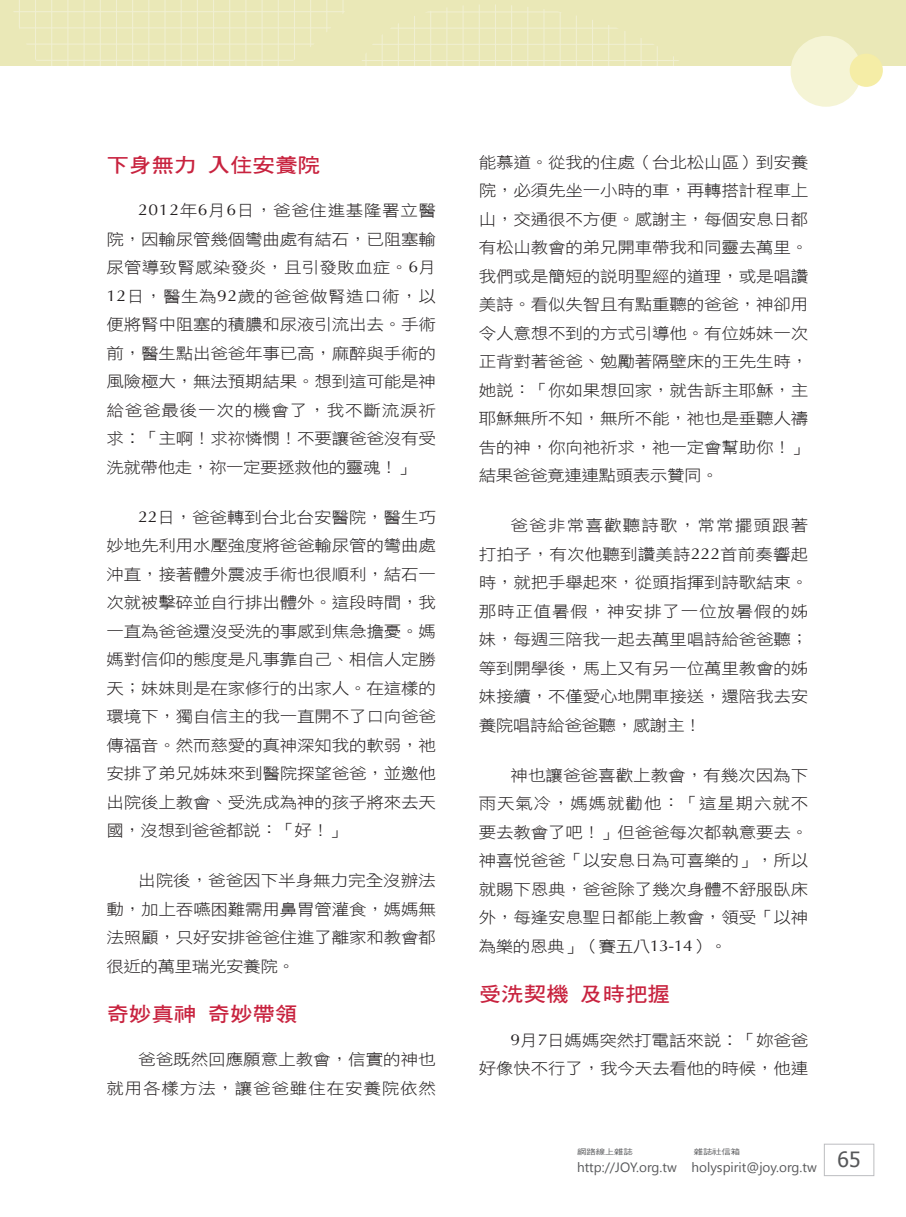
<style>
.page{position:relative;width:906px;height:1217px;background:#fff}
.page>*{position:absolute;margin:0;border:0;box-sizing:border-box;transform-origin:0 0}
.大標{font:20.25px "DF Hei W7 WIN BF";color:#c8233f;scale:1.11 1}
.t1{font:15.75px/28.5px "DF Hei W3 WIN BF";letter-spacing:-.01em;color:#231f20;text-align:justify;scale:1.11 1}
.t2{font:15.75px/28.5px "DF Hei W3 WIN BF";letter-spacing:.045em;color:#231f20;text-align:right;scale:1.11 1}
.t3{font:13.5px "Segoe UI";color:#57585a}
.t4{font:7.5px "DF Hei W5 WIN BF";letter-spacing:-.015em;color:#57585a;scale:1.25 1}
.s1{font-family:"Optima"}
</style>
<div class="page">
<div style="left:824px;top:1143px;width:50px;height:32px;border:1px solid #bcbdc0"></div>
<div style="left:0;top:0;width:906px;height:66px;background:#eae8b7"></div>
<div style="left:790px;top:36px;width:71px;height:71px;background:#f5f4d5;border-radius:50%"></div>
<div style="left:849px;top:54px;width:34px;height:33px;background:#f5eda6;border-radius:50%"></div>
<svg style="left:13px;top:0;width:666px;height:66px"></svg>
<p class="大標" style="left:106px;top:154px;width:194px">下身無力 入住安養院</p>
<p class="t1" style="left:106px;top:196px;width:298px;text-indent:32px"><span class="s1">2012</span>年<span class="s1">6</span>月<span class="s1">6</span>日，爸爸住進基隆署立醫院，因輸尿管幾個彎曲處有結石，已阻塞輸尿管導致腎感染發炎，且引發敗血症。<span class="s1">6</span>月<span class="s1">12</span>日，醫生為<span class="s1">92</span>歲的爸爸做腎造口術，以便將腎中阻塞的積膿和尿液引流出去。手術前，醫生點出爸爸年事已高，麻醉與手術的風險極大，無法預期結果。想到這可能是神給爸爸最後一次的機會了，我不斷流淚祈求︰「主啊！求祢憐憫！不要讓爸爸沒有受洗就帶他走，祢一定要拯救他的靈魂！」</p>
<p class="t1" style="left:106px;top:502px;width:298px;text-indent:32px"><span class="s1">22</span>日，爸爸轉到台北台安醫院，醫生巧妙地先利用水壓強度將爸爸輸尿管的彎曲處沖直，接著體外震波手術也很順利，結石一次就被擊碎並自行排出體外。這段時間，我一直為爸爸還沒受洗的事感到焦急擔憂。媽媽對信仰的態度是凡事靠自己、相信人定勝天；妹妹則是在家修行的出家人。在這樣的環境下，獨自信主的我一直開不了口向爸爸傳福音。然而慈愛的真神深知我的軟弱，祂安排了弟兄姊妹來到醫院探望爸爸，並邀他出院後上教會、受洗成為神的孩子將來去天國，沒想到爸爸都說：「好！」</p>
<p class="t1" style="left:106px;top:865px;width:298px;text-indent:32px">出院後，爸爸因下半身無力完全沒辦法動，加上吞嚥困難需用鼻胃管灌食，媽媽無法照顧，只好安排爸爸住進了離家和教會都很近的萬里瑞光安養院。</p>
<p class="大標" style="left:106px;top:1003px;width:174px">奇妙真神 奇妙帶領</p>
<p class="t2" style="left:106px;top:1045px;width:298px">爸爸既然回應願意上教會，信實的神也<br>就用各樣方法，讓爸爸雖住在安養院依然</p>
<p class="t1" style="left:479px;top:148px;width:298px">能慕道。從我的住處（台北松山區）到安養院，必須先坐一小時的車，再轉搭計程車上山，交通很不方便。感謝主，每個安息日都有松山教會的弟兄開車帶我和同靈去萬里。我們或是簡短的說明聖經的道理，或是唱讚美詩。看似失智且有點重聽的爸爸，神卻用令人意想不到的方式引導他。有位姊妹一次正背對著爸爸、勉勵著隔壁床的王先生時，她說：「你如果想回家，就告訴主耶穌，主耶穌無所不知，無所不能，祂也是垂聽人禱告的神，你向祂祈求，祂一定會幫助你！」結果爸爸竟連連點頭表示贊同。</p>
<p class="t1" style="left:479px;top:511px;width:298px;text-indent:32px">爸爸非常喜歡聽詩歌，常常擺頭跟著打拍子，有次他聽到讚美詩<span class="s1">222</span>首前奏響起時，就把手舉起來，從頭指揮到詩歌結束。那時正值暑假，神安排了一位放暑假的姊妹，每週三陪我一起去萬里唱詩給爸爸聽；等到開學後，馬上又有另一位萬里教會的姊妹接續，不僅愛心地開車接送，還陪我去安養院唱詩給爸爸聽，感謝主！</p>
<p class="t1" style="left:479px;top:760px;width:298px;text-indent:32px">神也讓爸爸喜歡上教會，有幾次因為下雨天氣冷，媽媽就勸他：「這星期六就不要去教會了吧！」但爸爸每次都執意要去。神喜悅爸爸「以安息日為可喜樂的」，所以就賜下恩典，爸爸除了幾次身體不舒服臥床外，每逢安息聖日都能上教會，領受「以神為樂的恩典」（賽五八<span class="s1">13-14</span>）。</p>
<p class="大標" style="left:479px;top:983px;width:174px">受洗契機 及時把握</p>
<p class="t1" style="left:479px;top:1025px;width:298px;text-align:right"><span class="s1">9</span>月<span class="s1">7</span>日媽媽突然打電話來說︰「妳爸爸<br>好像快不行了，我今天去看他的時候，他連</p>
<p class="t4" style="left:577px;top:1147px;width:46px">網路線上雜誌</p>
<p class="t4" style="left:694px;top:1147px;width:39px">雜誌社信箱</p>
<p class="t3" style="left:577px;top:1157px;width:285px">http://JOY.org.tw holyspirit@joy.org.tw <sup>65</sup></p>
</div>
